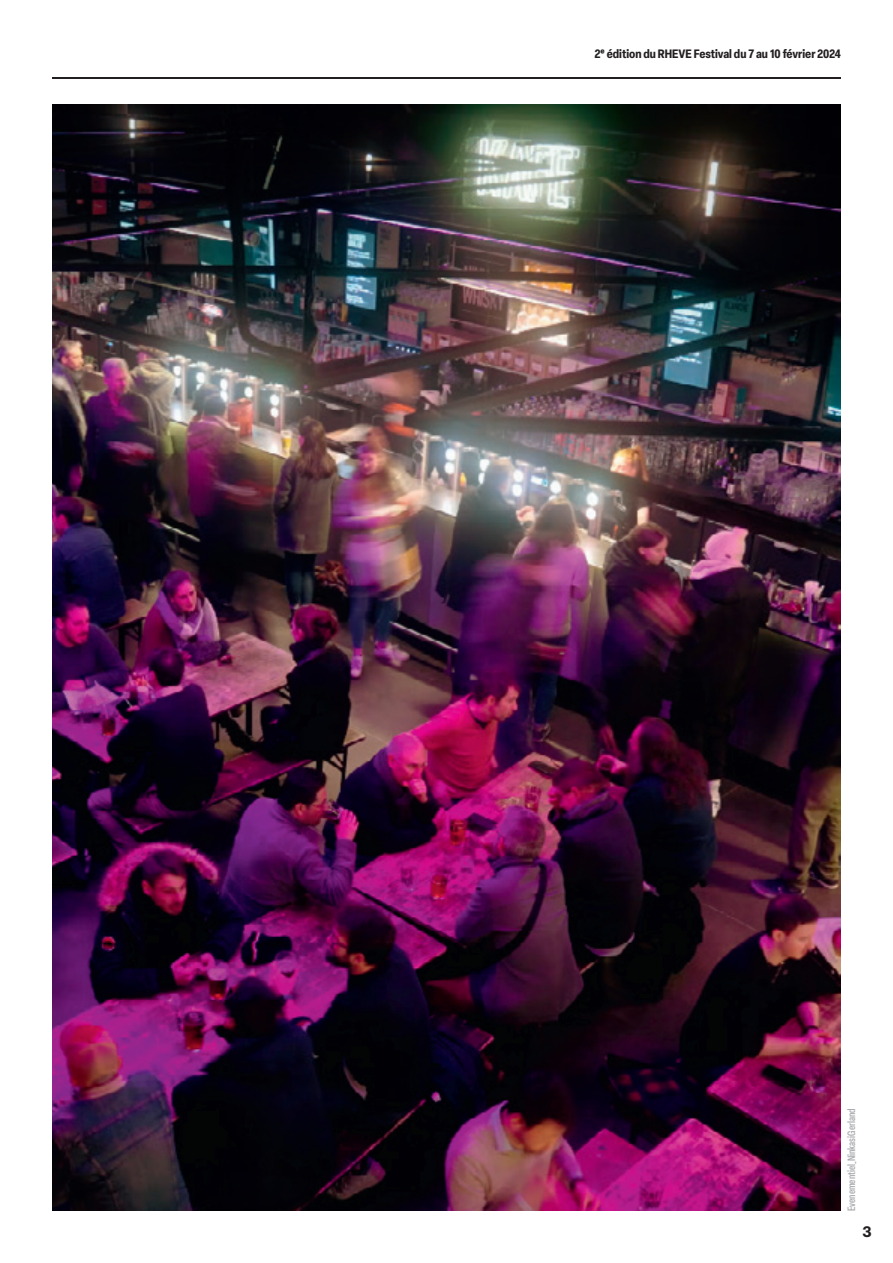
<style>
.page{position:relative;width:893px;height:1263px;background:#fff}
.page>*{position:absolute;margin:0;border:0;box-sizing:border-box;transform-origin:0 0}
.t1{font:700 15px "Elza Text";color:#231f20}
.t2{font:700 condensed 12px "Elza";color:#231f20}
.t3{font:500 condensed 10.5px "Elza";color:#a8a9ad}
</style>
<div class="page">
<hr style="left:52px;top:77px;width:789px;height:2px;background:#231f20">
<img style="left:52px;top:104px;width:789px;height:1107px">
<p class="t2" style="left:595px;top:45px;width:248px">2e édition du RHEVE Festival du 7 au 10 février 2024</p>
<p class="t3" style="left:844px;top:1211px;width:104px;rotate:-90deg">Evenementiel_NinkasiGerland</p>
<p class="t1" style="left:862px;top:1220px;width:11px">3</p>
</div>
